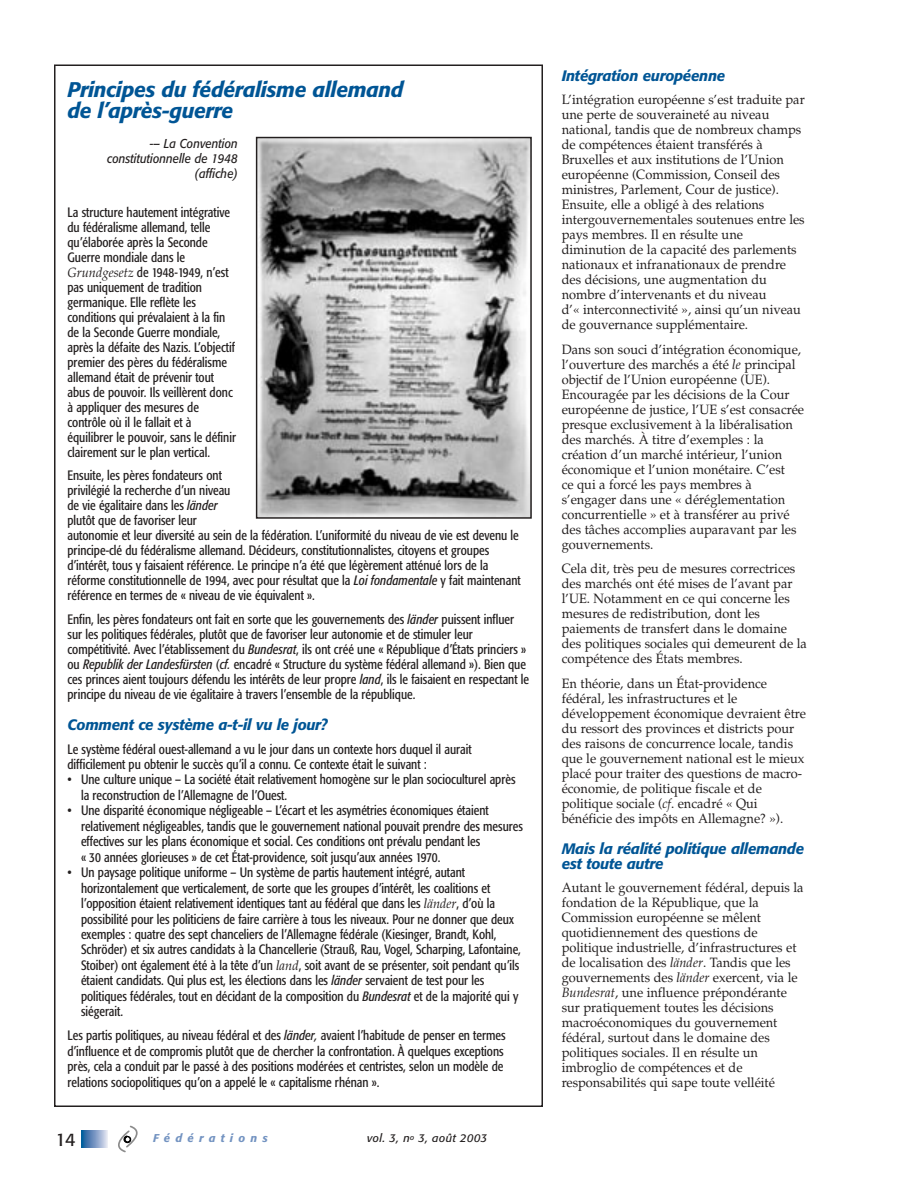
<style>
.page{position:relative;width:918px;height:1188px;background:#fff}
.page>*{position:absolute;margin:0;border:0;box-sizing:border-box;transform-origin:0 0}
.t1{font:italic 500 21px/21px "Formata";letter-spacing:-.02em;color:#005595}
.t2{font:18px "Formata";color:#231f1f}
.t3{font:italic 500 15px/15px "Formata";letter-spacing:-.02em;color:#005595}
.t4{font:condensed 13.5px/15px "Formata";color:#231f1f;scale:.95 1}
.t5{font:13.5px/15px "Palatino";color:#231f1f;scale:.95 1}
.t6{font:italic 12.75px/15px "Formata";color:#231f1f;text-align:right;scale:.9 1}
.t7{font:italic 11.25px "Formata";letter-spacing:.03em;color:#231f1f}
.t8{font:italic 500 11.25px "Formata";letter-spacing:.465em;color:#7393c1}
.s1{font-family:"Palatino";font-style:italic;font-stretch:normal}
.s2{font-style:italic}
</style>
<div class="page">
<svg style="left:81px;top:1125px;width:57px;height:28px"></svg>
<img style="left:258px;top:139px;width:272px;height:378px">
<div style="left:256px;top:137px;width:276px;height:382px;border:1px solid #231f1f"></div>
<h1 class="t1" style="left:68px;top:81px;width:338px">Principes du fédéralisme allemand de l’après-guerre</h1>
<p class="t6" style="left:107px;top:137px;width:147px">-– La Convention constitutionnelle de 1948 (affiche)</p>
<p class="t4" style="left:68px;top:205px;width:179px">La structure hautement intégrative du fédéralisme allemand, telle qu’élaborée après la Seconde<br>Guerre mondiale dans le<br><span class="s1">Grundgesetz</span> de 1948-1949, n’est pas uniquement de tradition germanique. Elle reflète les conditions qui prévalaient à la fin de la Seconde Guerre mondiale, après la défaite des Nazis. L’objectif premier des pères du fédéralisme allemand était de prévenir tout abus de pouvoir. Ils veillèrent donc à appliquer des mesures de contrôle où il le fallait et à équilibrer le pouvoir, sans le définir clairement sur le plan vertical.</p>
<p class="t4" style="left:68px;top:469px;width:479px">Ensuite, les pères fondateurs ont<br>privilégié la recherche d’un niveau<br>de vie égalitaire dans les <span class="s2">länder<br></span>plutôt que de favoriser leur<br>autonomie et leur diversité au sein de la fédération. L’uniformité du niveau de vie est devenu le principe-clé du fédéralisme allemand. Décideurs, constitutionnalistes, citoyens et groupes d’intérêt, tous y faisaient référence. Le principe n’a été que légèrement atténué lors de la réforme constitutionnelle de 1994, avec pour résultat que la <span class="s2">Loi fondamentale</span> y fait maintenant référence en termes de « niveau de vie équivalent ».</p>
<p class="t4" style="left:68px;top:613px;width:487px">Enfin, les pères fondateurs ont fait en sorte que les gouvernements des <span class="s2">länder</span> puissent influer sur les politiques fédérales, plutôt que de favoriser leur autonomie et de stimuler leur compétitivité. Avec l’établissement du <span class="s2">Bundesrat</span>, ils ont créé une « République d’États princiers » ou <span class="s2">Republik der Landesfürsten</span> (<span class="s2">cf.</span> encadré « Structure du système fédéral allemand »). Bien que ces princes aient toujours défendu les intérêts de leur propre <span class="s2">land</span>, ils le faisaient en respectant le principe du niveau de vie égalitaire à travers l’ensemble de la république.</p>
<p class="t3" style="left:68px;top:718px;width:261px">Comment ce système a-t-il vu le jour?</p>
<p class="t4" style="left:68px;top:742px;width:427px;line-height:15.5px">Le système fédéral ouest-allemand a vu le jour dans un contexte hors duquel il aurait difficilement pu obtenir le succès qu’il a connu. Ce contexte était le suivant :</p>
<p class="t4" style="left:81px;top:773px;width:459px;line-height:15.5px;text-indent:-13px">• Une culture unique – La société était relativement homogène sur le plan socioculturel après la reconstruction de l’Allemagne de l’Ouest.</p>
<p class="t4" style="left:81px;top:804px;width:467px;line-height:15.5px;text-indent:-13px">• Une disparité économique négligeable – L’écart et les asymétries économiques étaient relativement négligeables, tandis que le gouvernement national pouvait prendre des mesures effectives sur les plans économique et social. Ces conditions ont prévalu pendant les<br>« 30 années glorieuses » de cet État-providence, soit jusqu’aux années 1970.</p>
<p class="t4" style="left:81px;top:866px;width:465px;line-height:15.5px;text-indent:-13px">• Un paysage politique uniforme – Un système de partis hautement intégré, autant horizontalement que verticalement, de sorte que les groupes d’intérêt, les coalitions et l’opposition étaient relativement identiques tant au fédéral que dans les <span class="s1">länder</span>, d’où la possibilité pour les politiciens de faire carrière à tous les niveaux. Pour ne donner que deux exemples : quatre des sept chanceliers de l’Allemagne fédérale (Kiesinger, Brandt, Kohl, Schröder) et six autres candidats à la Chancellerie (Strauß, Rau, Vogel, Scharping, Lafontaine, Stoiber) ont également été à la tête d’un <span class="s1">land</span>, soit avant de se présenter, soit pendant qu’ils étaient candidats. Qui plus est, les élections dans les <span class="s2">länder</span> servaient de test pour les politiques fédérales, tout en décidant de la composition du <span class="s2">Bundesrat</span> et de la majorité qui y siégerait.</p>
<p class="t4" style="left:68px;top:1029px;width:463px;line-height:15.5px">Les partis politiques, au niveau fédéral et des <span class="s2">länder,</span> avaient l’habitude de penser en termes d’influence et de compromis plutôt que de chercher la confrontation. À quelques exceptions près, cela a conduit par le passé à des positions modérées et centristes, selon un modèle de relations sociopolitiques qu’on a appelé le « capitalisme rhénan ».</p>
<h2 class="t2" style="left:55px;top:1132px;width:22px">14</h2>
<p class="t8" style="left:153px;top:1133px;width:116px">Fédérations</p>
<p class="t7" style="left:367px;top:1133px;width:122px">vol. 3, n<sup>o</sup> 3, août 2003</p>
<p class="t3" style="left:562px;top:69px;width:165px">Intégration européenne</p>
<p class="t5" style="left:562px;top:93px;width:257px">L’intégration européenne s’est traduite par une perte de souveraineté au niveau national, tandis que de nombreux champs de compétences étaient transférés à Bruxelles et aux institutions de l’Union européenne (Commission, Conseil des ministres, Parlement, Cour de justice).<br>Ensuite, elle a obligé à des relations intergouvernementales soutenues entre les pays membres. Il en résulte une diminution de la capacité des parlements nationaux et infranationaux de prendre des décisions, une augmentation du nombre d’intervenants et du niveau<br>d’« interconnectivité », ainsi qu’un niveau de gouvernance supplémentaire.</p>
<p class="t5" style="left:562px;top:343px;width:257px">Dans son souci d’intégration économique, l’ouverture des marchés a été <span class="s2">le</span> principal objectif de l’Union européenne (UE).<br>Encouragée par les décisions de la Cour européenne de justice, l’UE s’est consacrée presque exclusivement à la libéralisation des marchés. À titre d’exemples : la création d’un marché intérieur, l’union économique et l’union monétaire. C’est<br>ce qui a forcé les pays membres à s’engager dans une « déréglementation concurrentielle » et à transférer au privé des tâches accomplies auparavant par les gouvernements.</p>
<p class="t5" style="left:562px;top:563px;width:260px">Cela dit, très peu de mesures correctrices des marchés ont été mises de l’avant par l’UE. Notamment en ce qui concerne les mesures de redistribution, dont les paiements de transfert dans le domaine des politiques sociales qui demeurent de la compétence des États membres.</p>
<p class="t5" style="left:562px;top:678px;width:259px">En théorie, dans un État-providence fédéral, les infrastructures et le développement économique devraient être du ressort des provinces et districts pour des raisons de concurrence locale, tandis que le gouvernement national est le mieux placé pour traiter des questions de macro&shy;économie, de politique fiscale et de politique sociale (<span class="s2">cf</span>. encadré « Qui bénéficie des impôts en Allemagne? »).</p>
<p class="t3" style="left:562px;top:843px;width:244px">Mais la réalité politique allemande est toute autre</p>
<p class="t5" style="left:562px;top:882px;width:256px">Autant le gouvernement fédéral, depuis la fondation de la République, que la Commission européenne se mêlent quotidiennement des questions de politique industrielle, d’infrastructures et de localisation des <span class="s2">länder</span>. Tandis que les gouvernements des <span class="s2">länder</span> exercent, via le <span class="s2">Bundesrat</span>, une influence prépondérante sur pratiquement toutes les décisions macroéconomiques du gouvernement fédéral, surtout dans le domaine des politiques sociales. Il en résulte un imbroglio de compétences et de responsabilités qui sape toute velléité</p>
</div>
